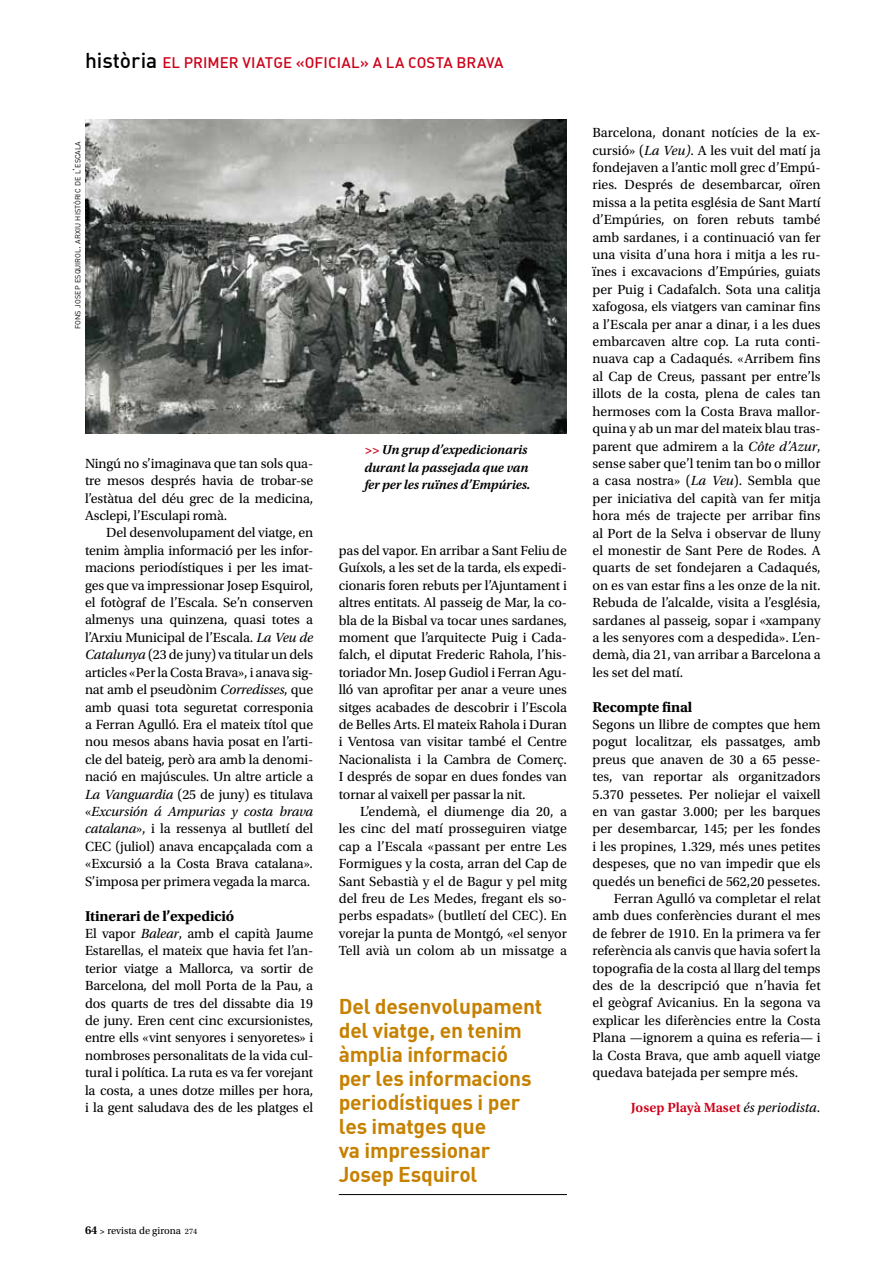
<style>
.page{position:relative;width:893px;height:1276px;background:#fff}
.page>*{position:absolute;margin:0;border:0;box-sizing:border-box;transform-origin:0 0}
.t1{font:21px/24px "DIN Bold";letter-spacing:-.01em;color:#c68100}
.t2{font:15px "DIN Medium Alternate";letter-spacing:.01em;color:#ce0019}
.t3{font:700 15px "Utopia Std";letter-spacing:-.01em;color:#000}
.t4{font:13.95px/17.4px "Utopia Std";color:#000;text-align:justify}
.t5{font:600 13.95px "Utopia Std";color:#ce0019}
.t6{font:italic 600 13.5px/17.4px "Utopia Std";letter-spacing:-.01em;color:#000}
.t7{font:10.5px "Utopia Std";color:#000}
.t8{font:7.35px "DIN";color:#000}
.s1{font-size:21px;color:#000}
.s2{font-size:10.5px}
.s3{font-style:italic}
.s4{font-weight:600;font-size:12px}
.s5{font-weight:600;font-size:9px}
.s6{font-size:8.25px}
.s7{color:#ce0019}
.s8{font-weight:400;font-style:italic;color:#000}
</style>
<div class="page">
<hr style="left:339px;top:1194px;width:228px;height:1px;background:#000">
<img style="left:85px;top:120px;width:482px;height:313px">
<p class="t2" style="left:85px;top:53px;width:420px"><span class="s1">HISTÒRIA</span> EL PRIMER VIATGE «OFICIAL» A LA COSTA BRAVA</p>
<p class="t8" style="left:73px;top:329px;width:189px;rotate:-90deg">fons josep esquirol<span class="s2">.</span> arxiu històric de l<span class="s2">’</span>escala</p>
<p class="t4" style="left:85px;top:455px;width:230px">Ningú no s’imaginava que tan sols qua&shy;tre mesos després havia de trobar-se l’estàtua del déu grec de la medicina, Asclepi, l’Esculapi romà.</p>
<p class="t4" style="left:85px;top:524px;width:230px;text-indent:21px">Del desenvolupament del viatge, en tenim àmplia informació per les infor&shy;macions periodístiques i per les imat&shy;ges que va impressionar Josep Esquirol, el fotògraf de l’Escala. Se’n conserven almenys una quinzena, quasi totes a l’Arxiu Municipal de l’Escala. <span class="s3">La Veu de Catalunya</span> (23 de juny) va titular un dels articles «Per la Costa Brava», i anava sig&shy;nat amb el pseudònim <span class="s3">Corredisses</span>, que amb quasi tota seguretat corresponia a Ferran Agulló. Era el mateix títol que nou mesos abans havia posat en l’arti&shy;cle del bateig, però ara amb la denomi&shy;nació en majúscules. Un altre article a <span class="s3">La Vanguardia</span> (25 de juny) es titulava «<span class="s3">Excursión á Ampurias y costa brava catalana</span>», i la ressenya al butlletí del CEC (juliol) anava encapçalada com a «Excursió a la Costa Brava catalana»<span class="s3">.<br></span>S’imposa per primera vegada la marca.</p>
<p class="t3" style="left:85px;top:907px;width:151px">Itinerari de l’expedició</p>
<p class="t4" style="left:85px;top:925px;width:230px">El vapor <span class="s3">Balear</span>, amb el capità Jaume Estarellas, el mateix que havia fet l’an&shy;terior viatge a Mallorca, va sortir de Barcelona, del moll Porta de la Pau, a dos quarts de tres del dissabte dia 19 de juny. Eren cent cinc excursionistes, entre ells «vint senyores i senyoretes» i nombroses personalitats de la vida cul&shy;tural i política. La ruta es va fer vorejant la costa, a unes dotze milles per hora, i la gent saludava des de les platges el</p>
<p class="t7" style="left:85px;top:1224px;width:114px"><span class="s4">64</span> <span class="s5">&gt;</span> revista de girona <span class="s6">274</span></p>
<p class="t6" style="left:364px;top:441px;width:167px"><span class="s7">&gt;&gt;</span> Un grup d’expedicionaris durant la passejada que van fer per les ruïnes d’Empúries.</p>
<p class="t4" style="left:339px;top:542px;width:230px">pas del vapor. En arribar a Sant Feliu de Guíxols, a les set de la tarda, els expedi&shy;cionaris foren rebuts per l’Ajuntament i altres entitats. Al passeig de Mar, la co&shy;bla de la Bisbal va tocar unes sardanes, moment que l’arquitecte Puig i Cada&shy;falch, el diputat Frederic Rahola, l’his&shy;toriador Mn. Josep Gudiol i Ferran Agu&shy;lló van aprofitar per anar a veure unes sitges acabades de descobrir i l’Escola de Belles Arts. El mateix Rahola i Duran i Ventosa van visitar també el Centre Nacionalista i la Cambra de Comerç.<br>I després de sopar en dues fondes van tornar al vaixell per passar la nit.</p>
<p class="t4" style="left:339px;top:803px;width:230px;text-indent:21px">L’endemà, el diumenge dia 20, a les cinc del matí prosseguiren viatge cap a l’Escala «passant per entre Les Formigues y la costa, arran del Cap de Sant Sebastià y el de Bagur y pel mitg del freu de Les Medes, fregant els so&shy;perbs espadats» (butlletí del CEC). En vorejar la punta de Montgó, «el senyor Tell avià un colom ab un missatge a</p>
<h1 class="t1" style="left:339px;top:993px;width:205px">Del desenvolupament del viatge, en tenim àmplia informació per les informacions periodístiques i per les imatges que<br>va impressionar<br>Josep Esquirol</h1>
<p class="t4" style="left:592px;top:124px;width:230px">Barcelona, donant notícies de la ex&shy;cursió» (<span class="s3">La Veu)</span>. A les vuit del matí ja fondejaven a l’antic moll grec d’Empú&shy;ries. Després de desembarcar, oïren missa a la petita església de Sant Martí d’Empúries, on foren rebuts també amb sardanes, i a continuació van fer una visita d’una hora i mitja a les ru&shy;ïnes i excavacions d’Empúries, guiats per Puig i Cadafalch. Sota una calitja xafogosa, els viatgers van caminar fins a l’Escala per anar a dinar, i a les dues embarcaven altre cop. La ruta conti&shy;nuava cap a Cadaqués. «Arribem fins al Cap de Creus, passant per entre’ls illots de la costa, plena de cales tan hermoses com la Costa Brava mallor&shy;quina y ab un mar del mateix blau tras&shy;parent que admirem a la <span class="s3">Côte d’Azur</span>, sense saber que’l tenim tan bo o millor a casa nostra» (<span class="s3">La Veu</span>). Sembla que per iniciativa del capità van fer mitja hora més de trajecte per arribar fins al Port de la Selva i observar de lluny el monestir de Sant Pere de Rodes. A quarts de set fondejaren a Cadaqués, on es van estar fins a les onze de la nit.<br>Rebuda de l’alcalde, visita a l’església, sardanes al passeig, sopar i «xampany a les senyores com a despedida». L’en&shy;demà, dia 21, van arribar a Barcelona a les set del matí.</p>
<p class="t3" style="left:592px;top:698px;width:101px">Recompte final</p>
<p class="t4" style="left:592px;top:716px;width:230px">Segons un llibre de comptes que hem</p>
<p class="t4" style="left:592px;top:733px;width:230px">pogut localitzar, els passatges, amb</p>
<p class="t4" style="left:592px;top:751px;width:230px">preus que anaven de 30 a 65 pesse-</p>
<p class="t4" style="left:592px;top:768px;width:230px">tes, van reportar als organitzadors</p>
<p class="t4" style="left:592px;top:785px;width:230px">5.370 pessetes. Per noliejar el vaixell</p>
<p class="t4" style="left:592px;top:803px;width:230px">en van gastar 3.000; per les barques</p>
<p class="t4" style="left:592px;top:820px;width:230px">per desembarcar, 145; per les fondes</p>
<p class="t4" style="left:592px;top:838px;width:230px">i les propines, 1.329, més unes petites</p>
<p class="t4" style="left:592px;top:855px;width:230px">despeses, que no van impedir que els</p>
<p class="t4" style="left:592px;top:872px;width:229px">quedés un benefici de 562,20 pessetes.</p>
<p class="t4" style="left:614px;top:890px;width:208px">Ferran Agulló va completar el relat</p>
<p class="t4" style="left:592px;top:907px;width:230px">amb dues conferències durant el mes</p>
<p class="t4" style="left:592px;top:925px;width:230px">de febrer de 1910. En la primera va fer</p>
<p class="t4" style="left:592px;top:942px;width:230px">referència als canvis que havia sofert la</p>
<p class="t4" style="left:592px;top:959px;width:230px">topografia de la costa al llarg del temps</p>
<p class="t4" style="left:592px;top:977px;width:230px">des de la descripció que n’havia fet</p>
<p class="t4" style="left:592px;top:994px;width:230px">el geògraf Avicanius. En la segona va</p>
<p class="t4" style="left:592px;top:1012px;width:230px">explicar les diferències entre la Costa</p>
<p class="t4" style="left:592px;top:1029px;width:230px">Plana —ignorem a quina es referia— i</p>
<p class="t4" style="left:592px;top:1046px;width:230px">la Costa Brava, que amb aquell viatge</p>
<p class="t4" style="left:592px;top:1064px;width:207px">quedava batejada per sempre més.</p>
<p class="t5" style="left:631px;top:1099px;width:191px">Josep Playà Maset <span class="s8">és periodista.</span></p>
</div>
